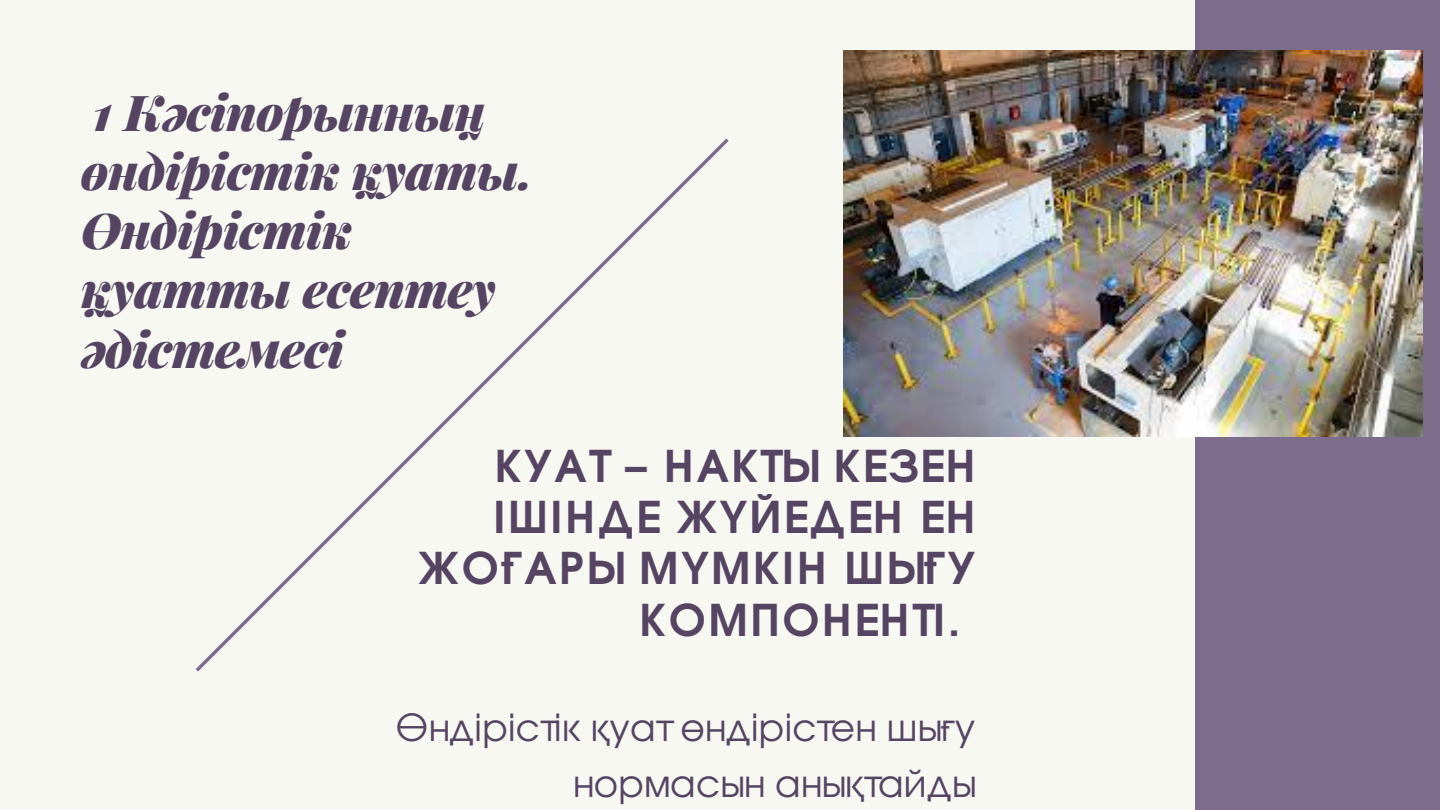
<style>
.page{position:relative;width:1440px;height:810px;background:#f8f8f3}
.page>*{position:absolute;margin:0;border:0;box-sizing:border-box;transform-origin:0 0}
.t1{font:italic 900 49.5px/59.2px "Playfair Display";letter-spacing:-.01em;color:#554563}
.t2{font:700 43.6px "Te X Gyre Adventor";letter-spacing:.06em;color:#554563}
.t3{font:37.2px/55.5px "Te X Gyre Adventor";letter-spacing:.01em;color:#554563;text-align:right}
</style>
<div class="page">
<svg style="left:196px;top:138px;width:533px;height:534px"></svg>
<div style="left:1195px;top:0;width:245px;height:810px;background:#7e6c8d"></div>
<img style="left:843px;top:51px;width:580px;height:386px">
<h1 class="t1" style="left:81px;top:80px;width:454px">1 Кәсіпорынның өндірістік қуаты.<br>Өндірістік қуатты есептеу әдістемесі</h1>
<h2 class="t2" style="left:495px;top:428px;width:482px">ҚУАТ – НАҚТЫ КЕЗЕҢ</h2>
<h2 class="t2" style="left:493px;top:479px;width:483px">ІШІНДЕ ЖҮЙЕДЕН ЕҢ</h2>
<h2 class="t2" style="left:418px;top:531px;width:558px">ЖОҒАРЫ МҮМКІН ШЫҒУ</h2>
<h2 class="t2" style="left:640px;top:582px;width:322px">КОМПОНЕНТІ.</h2>
<p class="t3" style="left:396px;top:698px;width:581px">Өндірістік қуат өндірістен шығу нормасын анықтайды</p>
</div>
